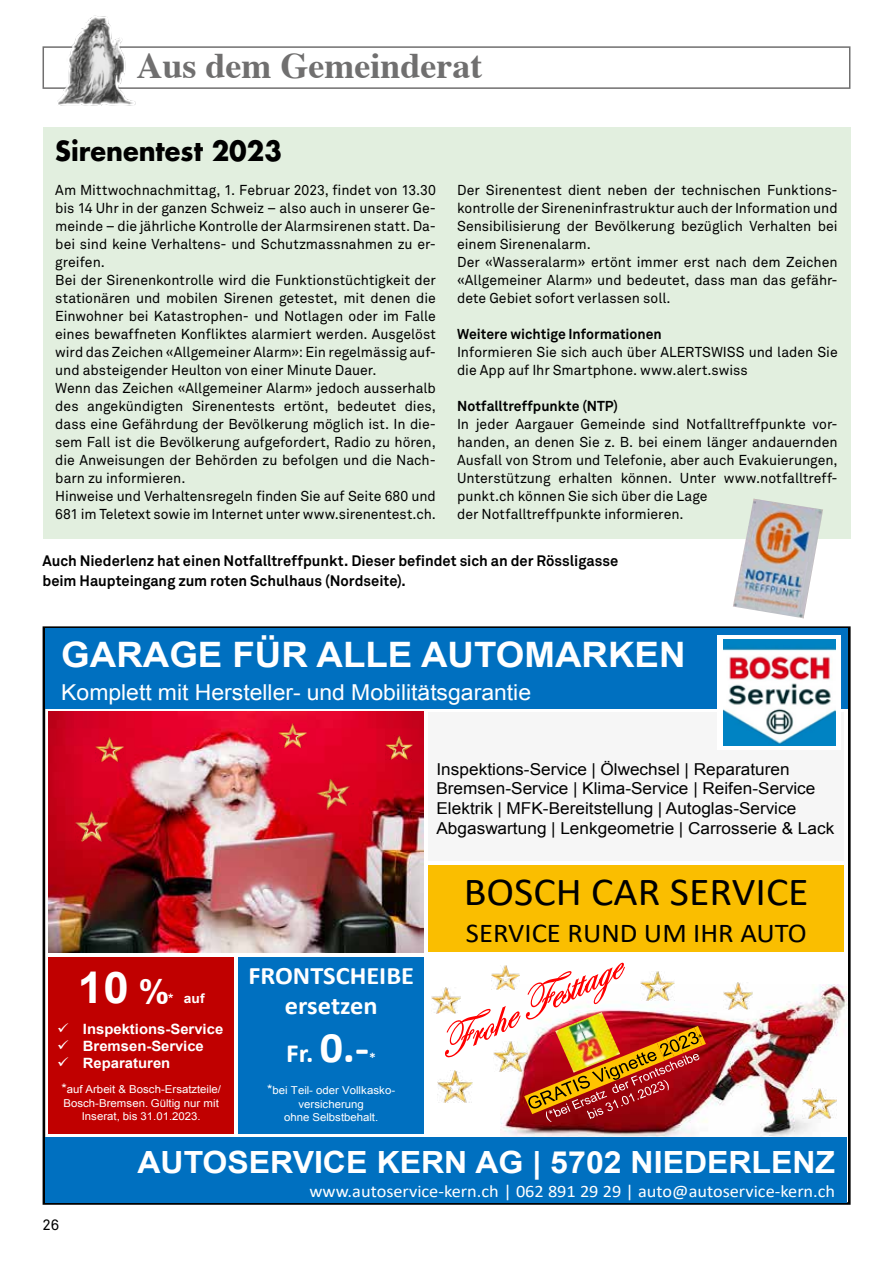
<style>
.page{position:relative;width:893px;height:1263px;background:#fff}
.page>*{position:absolute;margin:0;border:0;box-sizing:border-box;transform-origin:0 0}
.t1{font:700 43.65px "Arial";color:#fff;scale:1.05 1}
.t2{font:39.9px "Calibri";color:#000;scale:1.05 1}
.t3{font:700 36px "Times";color:#706f6f}
.t4{font:700 35.1px "Arial";color:#fff;scale:1.05 1}
.t5{font:700 30.6px "Arial";color:#fff;scale:1.05 1}
.t6{font:27.3px "Calibri";color:#000;scale:1.05 1}
.t7{font:700 27px "Futura";color:#000;scale:.95 1}
.t8{font:700 26.25px "Calibri";color:#fff;scale:1.05 1}
.t9{font:700 25.2px/30.2px "Calibri";color:#fff;text-align:center;scale:1.05 1}
.t10{font:21.9px "Arial";color:#fff;scale:1.05 1}
.t11{font:17.55px "Calibri";color:#fff;scale:1.05 1}
.t12{font:16.35px/19.6px "Arial";letter-spacing:.005em;color:#000;scale:1.05 1}
.t13{font:700 15px/19.5px "Akkurat Pro";color:#000}
.t14{font:15px "Akkurat Pro";color:#000}
.t15{font:14.25px/18px "Akkurat Pro";color:#000}
.t16{font:700 14.25px "Akkurat Pro";color:#000}
.t17{font:700 14.25px "Arial";color:#fff;scale:1.05 1}
.t18{font:700 13.2px "Arial";color:#fff;scale:1.05 1}
.t19{font:700 13.2px "Calibri";color:#fff;scale:1.05 1}
.t20{font:10.95px/13.4px "Arial";color:#fff;text-align:center;scale:1.05 1}
.s1{font-size:43.65px}
.s2{font-size:32.85px}
.s3{font-size:13.2px}
</style>
<div class="page">
<div style="left:43px;top:46px;width:807px;height:43px;border:2px solid #706f6f"></div>
<img style="left:57px;top:15px;width:81px;height:90px">
<div style="left:49px;top:957px;width:185px;height:176px;background:#c00000"></div>
<div style="left:239px;top:957px;width:185px;height:176px;background:#0070c0"></div>
<img style="left:501px;top:985px;width:346px;height:151px">
<div style="left:45px;top:1137px;width:802px;height:66px;background:#0070c0"></div>
<div style="left:428px;top:712px;width:416px;height:148px;background:#f6f6f6"></div>
<img style="left:802px;top:1089px;width:35px;height:29px">
<div style="left:45px;top:628px;width:803px;height:51px;background:#0070c0"></div>
<div style="left:45px;top:674px;width:803px;height:35px;background:#0070c0"></div>
<img style="left:49px;top:712px;width:375px;height:240px">
<img style="left:431px;top:988px;width:14px;height:26px">
<img style="left:314px;top:775px;width:40px;height:36px">
<img style="left:75px;top:812px;width:32px;height:29px">
<img style="left:437px;top:1079px;width:8px;height:23px">
<img style="left:445px;top:963px;width:261px;height:159px">
<img style="left:95px;top:737px;width:28px;height:24px">
<div style="left:428px;top:865px;width:416px;height:87px;background:#fabe00"></div>
<img style="left:386px;top:735px;width:26px;height:24px">
<img style="left:278px;top:724px;width:28px;height:24px">
<img style="left:723px;top:983px;width:29px;height:26px">
<img style="left:641px;top:971px;width:34px;height:30px">
<svg style="left:717px;top:635px;width:124px;height:111px;fill:#fff"></svg>
<img style="left:724px;top:640px;width:111px;height:105px">
<div style="left:43px;top:128px;width:807px;height:411px;background:#e2efdf"></div>
<img style="left:733px;top:499px;width:90px;height:119px">
<h3 class="t3" style="left:136px;top:32px;width:347px">Aus dem Gemeinderat</h3>
<h3 class="t7" style="left:55px;top:132px;width:240px">Sirenentest 2023</h3>
<p class="t15" style="left:55px;top:181px;width:382px">Am Mittwochnachmittag, 1. Februar 2023, findet von 13.30 bis 14 Uhr in der ganzen Schweiz – also auch in unserer Ge&shy;meinde – die jährliche Kontrolle der Alarmsirenen statt. Da&shy;bei sind keine Verhaltens- und Schutzmassnahmen zu er&shy;greifen.<br>Bei der Sirenenkontrolle wird die Funktionstüchtigkeit der stationären und mobilen Sirenen getestet, mit denen die Einwohner bei Katastrophen- und Notlagen oder im Falle eines bewaffneten Konfliktes alarmiert werden. Ausgelöst wird das Zeichen «Allgemeiner Alarm»: Ein regelmässig auf&shy;und absteigender Heulton von einer Minute Dauer.<br>Wenn das Zeichen «Allgemeiner Alarm» jedoch ausserhalb des angekündigten Sirenentests ertönt, bedeutet dies, dass eine Gefährdung der Bevölkerung möglich ist. In die&shy;sem Fall ist die Bevölkerung aufgefordert, Radio zu hören, die Anweisungen der Behörden zu befolgen und die Nach&shy;barn zu informieren.<br>Hinweise und Verhaltensregeln finden Sie auf Seite 680 und 681 im Teletext sowie im Internet unter www.sirenentest.ch.</p>
<p class="t15" style="left:457px;top:181px;width:382px">Der Sirenentest dient neben der technischen Funktions&shy;kontrolle der Sireneninfrastruktur auch der Information und Sensibilisierung der Bevölkerung bezüglich Verhalten bei einem Sirenenalarm.<br>Der «Wasseralarm» ertönt immer erst nach dem Zeichen «Allgemeiner Alarm» und bedeutet, dass man das gefähr&shy;dete Gebiet sofort verlassen soll.</p>
<p class="t16" style="left:457px;top:325px;width:206px">Weitere wichtige Informationen</p>
<p class="t15" style="left:457px;top:343px;width:382px">Informieren Sie sich auch über ALERTSWISS und laden Sie die App auf Ihr Smartphone. www.alert.swiss</p>
<p class="t16" style="left:457px;top:397px;width:162px">Notfalltreffpunkte (NTP)</p>
<p class="t15" style="left:457px;top:415px;width:382px">In jeder Aargauer Gemeinde sind Notfalltreffpunkte vor&shy;handen, an denen Sie z. B. bei einem länger andauernden Ausfall von Strom und Telefonie, aber auch Evakuierungen, Unterstützung erhalten können. Unter www.notfalltreff&shy;punkt.ch können Sie sich über die Lage<br>der Notfalltreffpunkte informieren.</p>
<p class="t13" style="left:43px;top:551px;width:577px">Auch Niederlenz hat einen Notfalltreffpunkt. Dieser befindet sich an der Rössligasse beim Haupteingang zum roten Schulhaus (Nordseite).</p>
<h3 class="t4" style="left:61px;top:631px;width:596px">GARAGE FÜR ALLE AUTOMARKEN</h3>
<h3 class="t10" style="left:61px;top:677px;width:449px">Komplett mit Hersteller- und Mobilitätsgarantie</h3>
<p class="t12" style="left:436px;top:759px;width:380px">Inspektions-Service | Ölwechsel | Reparaturen Bremsen-Service | Klima-Service | Reifen-Service Elektrik | MFK-Bereitstellung | Autoglas-Service Abgaswartung | Lenkgeometrie | Carrosserie &amp; Lack</p>
<h2 class="t2" style="left:464px;top:864px;width:330px">BOSCH CAR SERVICE</h2>
<h3 class="t6" style="left:466px;top:913px;width:326px">SERVICE RUND UM IHR AUTO</h3>
<h3 class="t9" style="left:248px;top:960px;width:159px">FRONTSCHEIBE ersetzen</h3>
<h3 class="t8" style="left:286px;top:1035px;width:80px">Fr. <span class="s1">0.-</span></h3>
<h1 class="t1" style="left:78px;top:959px;width:88px">10 <span class="s2">%</span></h1>
<p class="t18" style="left:168px;top:990px;width:36px">* auf</p>
<p class="t17" style="left:57px;top:1019px;width:160px">✓ Inspektions-Service</p>
<p class="t17" style="left:57px;top:1036px;width:141px">✓ Bremsen-Service</p>
<p class="t17" style="left:57px;top:1053px;width:109px">✓ Reparaturen</p>
<p class="t20" style="left:61px;top:1082px;width:154px"><span class="s3">*</span>auf Arbeit &amp; Bosch-Ersatzteile/<br>Bosch-Bremsen. Gültig nur mit<br>Inserat, bis 31.01.2023.</p>
<p class="t19" style="left:369px;top:1048px;width:8px">*</p>
<p class="t20" style="left:267px;top:1084px;width:123px"><span class="s3">*</span>bei Teil- oder Vollkasko&shy;versicherung<br>ohne Selbstbehalt.</p>
<h3 class="t5" style="left:137px;top:1142px;width:666px">AUTOSERVICE KERN AG | 5702 NIEDERLENZ</h3>
<p class="t11" style="left:309px;top:1178px;width:502px">www.autoservice-kern.ch | 062 891 29 29 | auto@autoservice-kern.ch</p>
<p class="t14" style="left:43px;top:1216px;width:18px">26</p>
</div>
